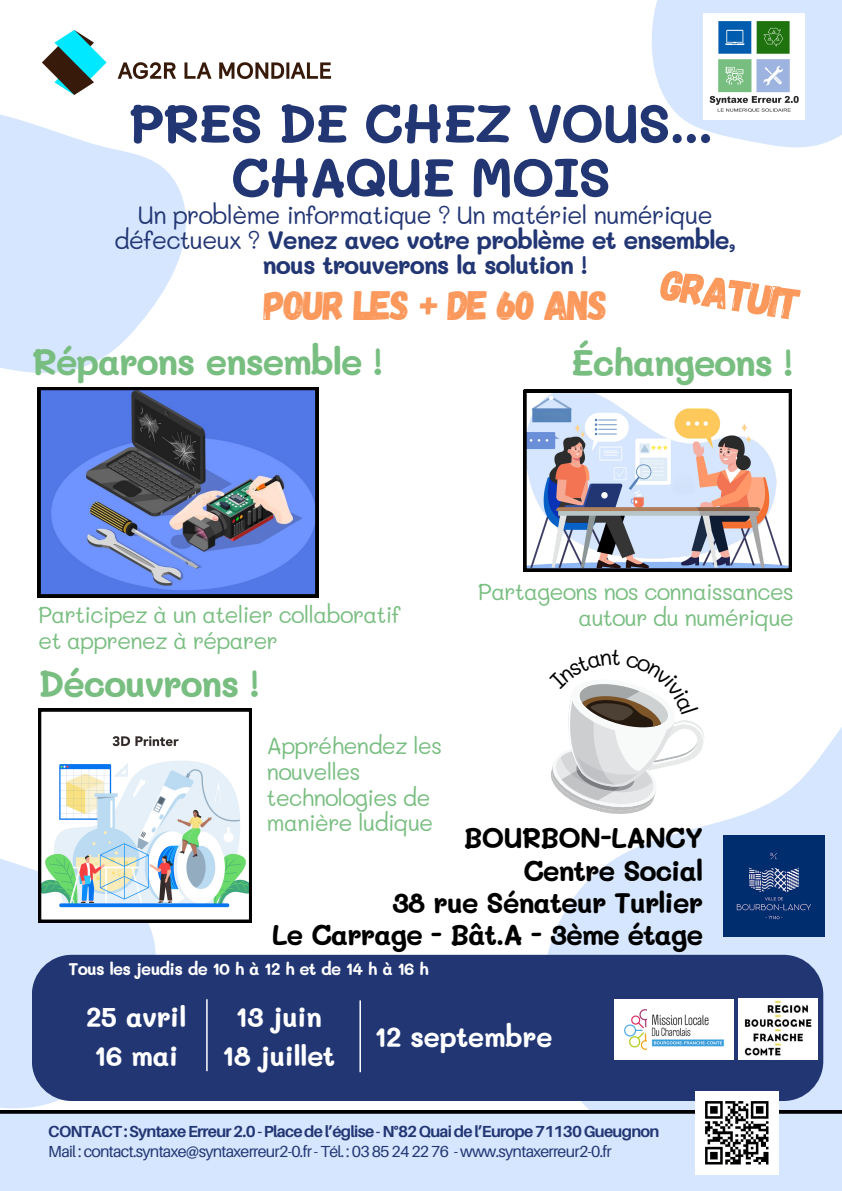
<style>
.page{position:relative;width:842px;height:1191px;background:#fff}
.page>*{position:absolute;margin:0;border:0;box-sizing:border-box;transform-origin:0 0}
.t1{font:700 54px/54px "Mali";letter-spacing:-.045em;color:#223674;text-align:center}
.t2{font:44.2px "Gagalin";color:#fb985c}
.t3{font:41px "Gagalin";letter-spacing:-.045em;color:#fb985c}
.t4{font:700 37px "Mali";letter-spacing:-.045em;color:#79be81}
.t5{font:700 28.4px/32.2px "Mali";letter-spacing:-.045em;color:#000;text-align:right}
.t6{font:700 27.8px/39px "Mali";letter-spacing:-.025em;color:#fff;text-align:center}
.t7{font:700 25px/24.8px "Mali";letter-spacing:-.045em;color:#223674;text-align:center}
.t8{font:23px/25.5px "Mali";letter-spacing:-.045em;color:#79be81}
.t9{font:700 17px "Mali";letter-spacing:-.045em;color:#fff}
.t10{font:16px "Aileron";letter-spacing:-.045em;color:#223674}
.t11{font:700 16px "Aileron";letter-spacing:-.045em;color:#223674}
.s1{font-weight:400}
</style>
<div class="page">
<svg style="left:524px;top:390px;width:267px;height:167px"></svg>
<svg style="left:474px;top:557px;width:368px;height:553px"></svg>
<svg style="left:651px;top:0;width:191px;height:148px"></svg>
<svg style="left:0;top:114px;width:186px;height:259px;fill:#d6e6fe"></svg>
<img style="left:703px;top:14px;width:102px;height:106px">
<svg style="left:38px;top:387px;width:280px;height:210px;background:#586fb4"></svg>
<img style="left:42px;top:30px;width:290px;height:65px">
<svg style="left:0;top:858px;width:157px;height:251px;background:#d6e4fa"></svg>
<div style="left:32px;top:954px;width:791px;height:146px;background:#223674;border-radius:40px"></div>
<svg style="left:38px;top:708px;width:214px;height:214px"></svg>
<div style="left:0;top:1110px;width:842px;height:80px;background:#d6e6fe"></div>
<img style="left:695px;top:1091px;width:83px;height:83px">
<img style="left:739px;top:998px;width:78px;height:61px">
<img style="left:615px;top:999px;width:119px;height:60px">
<img style="left:724px;top:835px;width:100px;height:101px">
<hr style="left:206px;top:999px;width:2px;height:71px;background:#fff">
<hr style="left:359px;top:1000px;width:2px;height:72px;background:#fff">
<svg style="left:544px;top:649px;width:164px;height:175px"></svg>
<p class="t1" style="left:128px;top:94px;width:587px">PRES DE CHEZ VOUS...<br>CHAQUE MOIS</p>
<p class="t7" style="left:114px;top:202px;width:623px"><span class="s1">Un problème informatique ? Un matériel numérique défectueux ?</span> Venez avec votre problème et ensemble, nous trouverons la solution !</p>
<h6 class="t3" style="left:264px;top:279px;width:345px">POUR LES + DE 60 ANS</h6>
<p class="t2" style="left:666px;top:255px;width:142px;rotate:9deg">GRATUIT</p>
<p class="t4" style="left:32px;top:336px;width:353px">Réparons ensemble !</p>
<h6 class="t4" style="left:570px;top:337px;width:224px">Échangeons !</h6>
<h4 class="t8" style="left:38px;top:601px;width:364px">Participez à un atelier collaboratif et apprenez à réparer</h4>
<p class="t4" style="left:38px;top:658px;width:223px">Découvrons !</p>
<p class="t8" style="left:478px;top:578px;width:318px;text-align:right">Partageons nos connaissances autour du numérique</p>
<h6 class="t8" style="left:267px;top:732px;width:177px">Appréhendez les nouvelles technologies de manière ludique</h6>
<p class="t5" style="left:271px;top:820px;width:434px">BOURBON-LANCY<br>Centre Social<br>38 rue Sénateur Turlier<br>Le Carrage - Bât.A - 3ème étage</p>
<p class="t9" style="left:68px;top:957px;width:362px">Tous les jeudis de 10 h à 12 h et de 14 h à 16 h</p>
<p class="t6" style="left:222px;top:995px;width:115px">13 juin<br>18 juillet</p>
<p class="t6" style="left:86px;top:996px;width:102px;text-align:left">25 avril<br>16 mai</p>
<p class="t6" style="left:374px;top:1015px;width:180px">12 septembre</p>
<p class="t11" style="left:48px;top:1121px;width:613px">CONTACT:SyntaxeErreur2.0-Placedel’église-N°82Quaidel’Europe71130Gueugnon</p>
<h6 class="t10" style="left:48px;top:1141px;width:565px">Mail : contact.syntaxe@syntaxerreur2-0.fr - Tél. : 03 85 24 22 76 - www.syntaxerreur2-0.fr</h6>
</div>
